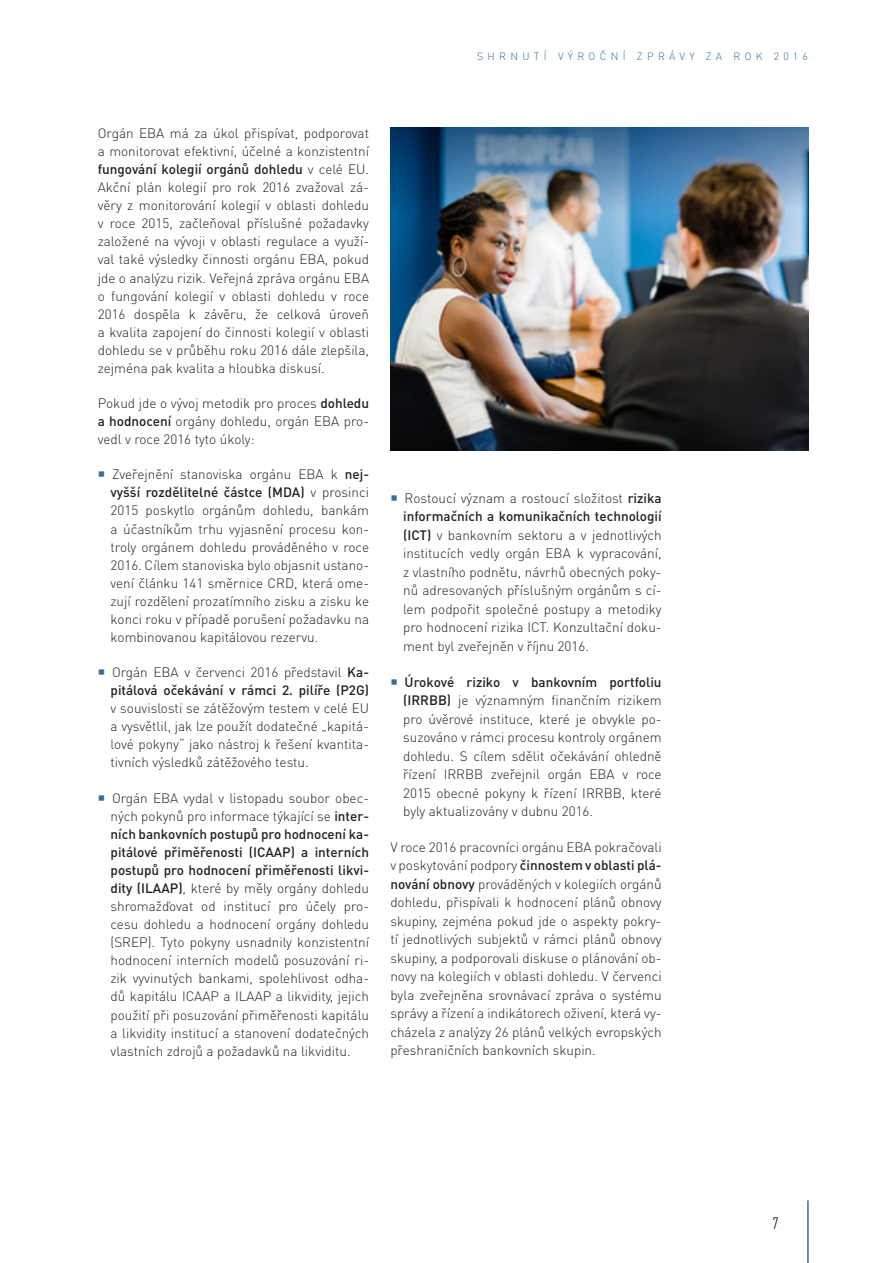
<style>
.page{position:relative;width:893px;height:1263px;background:#fff}
.page>*{position:absolute;margin:0;border:0;box-sizing:border-box;transform-origin:0 0}
.t1{font:condensed 16.5px "DIN Pro";color:#231f20}
.body{font:300 13.5px/18.1px "DIN Pro";color:#231f20;text-align:justify}
.t2{font:300 10.5px "DIN Pro";letter-spacing:.41em;color:#386e8f}
.s1{font-weight:500}
</style>
<div class="page">
<hr style="left:807px;top:1200px;width:2px;height:63px;background:#386e8f">
<img style="left:390px;top:128px;width:419px;height:322px">
<img style="left:391px;top:128px;width:418px;height:93px">
<p class="t2" style="left:477px;top:49px;width:332px">SHRNUTÍ VÝROČNÍ ZPRÁVY ZA ROK 2016</p>
<p class="body" style="left:98px;top:123px;width:273px">Orgán EBA má za úkol přispívat, podporovat a monitorovat efektivní, účelné a konzistentní <span class="s1">fungování kolegií orgánů dohledu</span> v celé EU.<br>Akční plán kolegií pro rok 2016 zvažoval zá&shy;věry z monitorování kolegií v oblasti dohledu v roce 2015, začleňoval příslušné požadavky založené na vývoji v oblasti regulace a využí&shy;val také výsledky činnosti orgánu EBA, pokud jde o analýzu rizik. Veřejná zpráva orgánu EBA o fungování kolegií v oblasti dohledu v roce 2016 dospěla k závěru, že celková úroveň a kvalita zapojení do činnosti kolegií v oblasti dohledu se v průběhu roku 2016 dále zlepšila, zejména pak kvalita a hloubka diskusí.</p>
<p class="body" style="left:98px;top:393px;width:273px">Pokud jde o vývoj metodik pro proces <span class="s1">dohledu a hodnocení</span> orgány dohledu, orgán EBA pro&shy;vedl v roce 2016 tyto úkoly:</p>
<p class="body" style="left:111px;top:465px;width:260px">Zveřejnění stanoviska orgánu EBA k <span class="s1">nej&shy;vyšší rozdělitelné částce (MDA)</span> v prosinci 2015 poskytlo orgánům dohledu, bankám a účastníkům trhu vyjasnění procesu kon&shy;troly orgánem dohledu prováděného v roce 2016. Cílem stanoviska bylo objasnit ustano&shy;vení článku 141 směrnice CRD, která ome&shy;zují rozdělení prozatímního zisku a zisku ke konci roku v případě porušení požadavku na kombinovanou kapitálovou rezervu.</p>
<p class="body" style="left:111px;top:662px;width:260px">Orgán EBA v červenci 2016 představil <span class="s1">Ka&shy;pitálová očekávání v rámci 2. pilíře (P2G) </span>v souvislosti se zátěžovým testem v celé EU a vysvětlil, jak lze použít dodatečné „kapitá&shy;lové pokyny“ jako nástroj k řešení kvantita&shy;tivních výsledků zátěžového testu.</p>
<p class="body" style="left:111px;top:788px;width:260px">Orgán EBA vydal v listopadu soubor obec&shy;ných pokynů pro informace týkající se <span class="s1">inter&shy;ních bankovních postupů pro hodnocení ka&shy;pitálové přiměřenosti (ICAAP) a interních postupů pro hodnocení přiměřenosti likvi&shy;dity (ILAAP)</span>, které by měly orgány dohledu shromažďovat od institucí pro účely pro&shy;cesu dohledu a hodnocení orgány dohledu (SREP). Tyto pokyny usnadnily konzistentní hodnocení interních modelů posuzování ri&shy;zik vyvinutých bankami, spolehlivost odha&shy;dů kapitálu ICAAP a ILAAP a likvidity, jejich použití při posuzování přiměřenosti kapitálu a likvidity institucí a stanovení dodatečných vlastních zdrojů a požadavků na likviditu.</p>
<p class="body" style="left:403px;top:488px;width:260px">Rostoucí význam a rostoucí složitost <span class="s1">rizika informačních a komunikačních technologií (ICT)</span> v bankovním sektoru a v jednotlivých institucích vedly orgán EBA k vypracování, z vlastního podnětu, návrhů obecných poky&shy;nů adresovaných příslušným orgánům s cí&shy;lem podpořit společné postupy a metodiky pro hodnocení rizika ICT. Konzultační doku&shy;ment byl zveřejněn v říjnu 2016.</p>
<p class="body" style="left:403px;top:672px;width:260px"><span class="s1">Úrokové riziko v bankovním portfoliu (IRRBB)</span> je významným finančním rizikem pro úvěrové instituce, které je obvykle po&shy;suzováno v rámci procesu kontroly orgánem dohledu. S cílem sdělit očekávání ohledně řízení IRRBB zveřejnil orgán EBA v roce 2015 obecné pokyny k řízení IRRBB, které byly aktualizovány v dubnu 2016.</p>
<p class="body" style="left:390px;top:837px;width:273px">V roce 2016 pracovníci orgánu EBA pokračovali v poskytování podpory <span class="s1">činnostem v oblasti plá&shy;nování obnovy</span> prováděných v kolegiích orgánů dohledu, přispívali k hodnocení plánů obnovy skupiny, zejména pokud jde o aspekty pokry&shy;tí jednotlivých subjektů v rámci plánů obnovy skupiny, a podporovali diskuse o plánování ob&shy;novy na kolegiích v oblasti dohledu. V červenci byla zveřejněna srovnávací zpráva o systému správy a řízení a indikátorech oživení, která vy&shy;cházela z analýzy 26 plánů velkých evropských přeshraničních bankovních skupin.</p>
<p class="t1" style="left:773px;top:1213px;width:7px">7</p>
</div>
